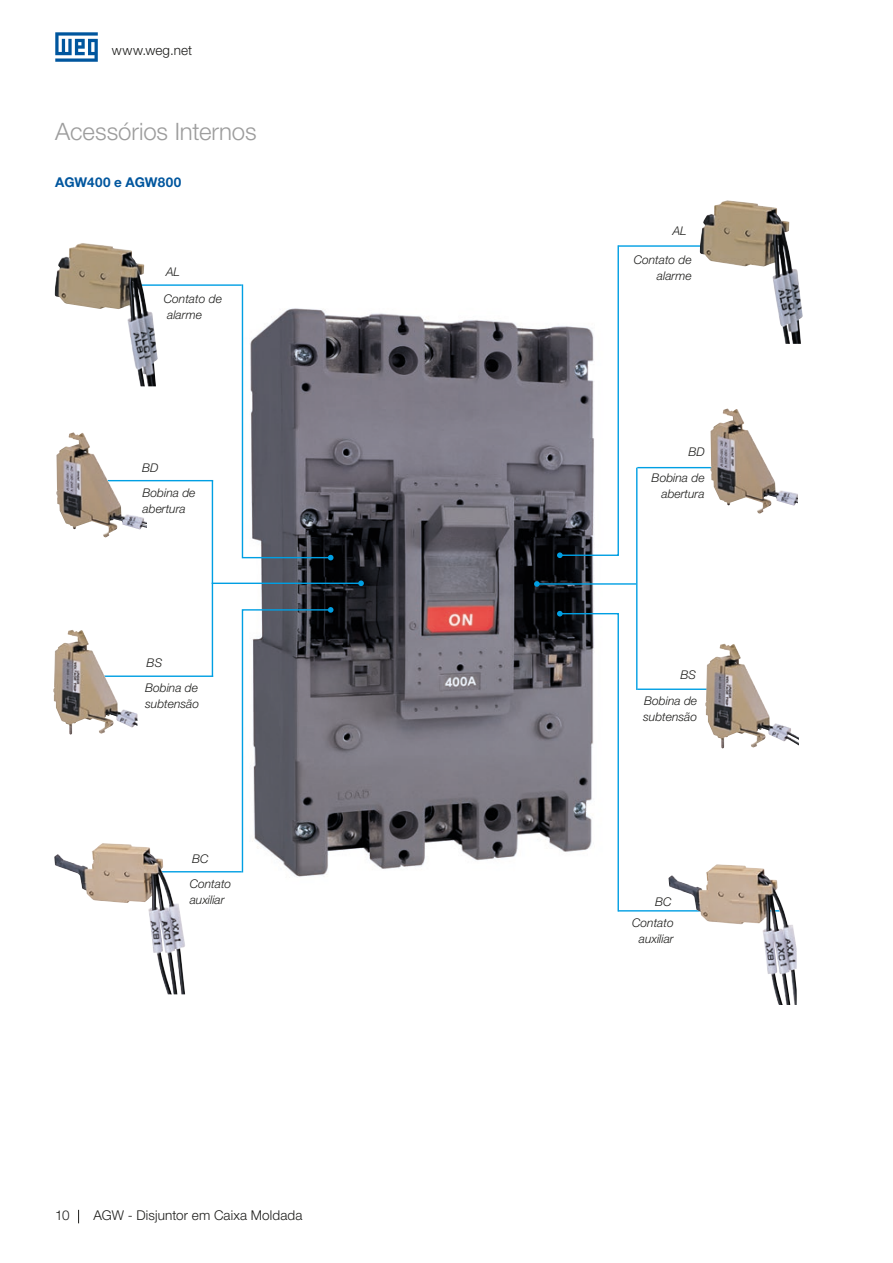
<style>
.page{position:relative;width:893px;height:1263px;background:#fff}
.page>*{position:absolute;margin:0;border:0;box-sizing:border-box;transform-origin:0 0}
.t1{font:300 24px "Helvetica Neue LT Pro";letter-spacing:-.005em;color:#9d9d9d}
.t2{font:300 13.5px "Helvetica Neue LT Pro";letter-spacing:.01em;color:#1d1d1b}
.t3{font:700 13.5px "Helvetica Neue LT Pro";letter-spacing:.01em;color:#00569e}
.t4{font:italic 300 12px/15.9px "Helvetica Neue LT Pro";color:#1d1d1b}
</style>
<div class="page">
<svg style="left:55px;top:32px;width:43px;height:30px"></svg>
<svg style="left:78px;top:1210px;width:1px;height:13px"></svg>
<img style="left:199px;top:313px;width:449px;height:599px">
<hr style="left:212px;top:481px;width:1px;height:196px;background:#009fe3">
<hr style="left:85px;top:284px;width:157px;height:2px;background:#009fe3">
<hr style="left:95px;top:480px;width:118px;height:1px;background:#009fe3">
<hr style="left:93px;top:675px;width:120px;height:2px;background:#009fe3">
<hr style="left:212px;top:583px;width:149px;height:1px;background:#009fe3">
<svg style="left:358px;top:580px;width:6px;height:6px"></svg>
<hr style="left:92px;top:871px;width:150px;height:1px;background:#009fe3">
<svg style="left:241px;top:284px;width:92px;height:276px"></svg>
<svg style="left:241px;top:607px;width:92px;height:267px;background:#7a7c84"></svg>
<hr style="left:636px;top:468px;width:1px;height:222px;background:#009fe3">
<hr style="left:618px;top:245px;width:154px;height:2px;background:#009fe3">
<hr style="left:637px;top:467px;width:128px;height:1px;background:#009fe3">
<hr style="left:637px;top:688px;width:102px;height:2px;background:#009fe3">
<hr style="left:537px;top:583px;width:99px;height:2px;background:#009fe3">
<svg style="left:534px;top:581px;width:6px;height:6px"></svg>
<hr style="left:618px;top:910px;width:163px;height:1px;background:#009fe3">
<img style="left:700px;top:200px;width:103px;height:144px">
<img style="left:55px;top:243px;width:103px;height:143px">
<img style="left:710px;top:408px;width:88px;height:106px">
<img style="left:56px;top:432px;width:91px;height:105px">
<img style="left:705px;top:644px;width:94px;height:104px">
<img style="left:53px;top:630px;width:84px;height:104px">
<img style="left:668px;top:864px;width:129px;height:141px">
<img style="left:54px;top:843px;width:131px;height:151px">
<svg style="left:557px;top:245px;width:63px;height:313px"></svg>
<svg style="left:557px;top:611px;width:63px;height:301px"></svg>
<p class="t2" style="left:112px;top:42px;width:82px">www.weg.net</p>
<h1 class="t1" style="left:55px;top:117px;width:203px">Acessórios Internos</h1>
<p class="t3" style="left:55px;top:174px;width:128px">AGW400 e AGW800</p>
<p class="t4" style="left:166px;top:263px;width:16px">AL</p>
<p class="t4" style="left:164px;top:290px;width:60px">Contato de alarme</p>
<p class="t4" style="left:142px;top:459px;width:18px">BD</p>
<p class="t4" style="left:143px;top:484px;width:54px">Bobina de abertura</p>
<p class="t4" style="left:147px;top:655px;width:17px">BS</p>
<p class="t4" style="left:145px;top:680px;width:55px">Bobina de subtensão</p>
<p class="t4" style="left:192px;top:850px;width:18px">BC</p>
<p class="t4" style="left:190px;top:875px;width:43px">Contato auxiliar</p>
<p class="t2" style="left:55px;top:1207px;width:16px">10</p>
<p class="t2" style="left:93px;top:1207px;width:210px">AGW - Disjuntor em Caixa Moldada</p>
<p class="t4" style="left:673px;top:223px;width:16px">AL</p>
<p class="t4" style="left:634px;top:251px;width:60px;text-align:right">Contato de alarme</p>
<p class="t4" style="left:688px;top:444px;width:18px">BD</p>
<p class="t4" style="left:652px;top:470px;width:54px;text-align:right">Bobina de abertura</p>
<p class="t4" style="left:680px;top:666px;width:17px">BS</p>
<p class="t4" style="left:643px;top:692px;width:55px">Bobina de subtensão</p>
<p class="t4" style="left:655px;top:893px;width:18px">BC</p>
<p class="t4" style="left:632px;top:914px;width:43px;text-align:center">Contato auxiliar</p>
</div>
